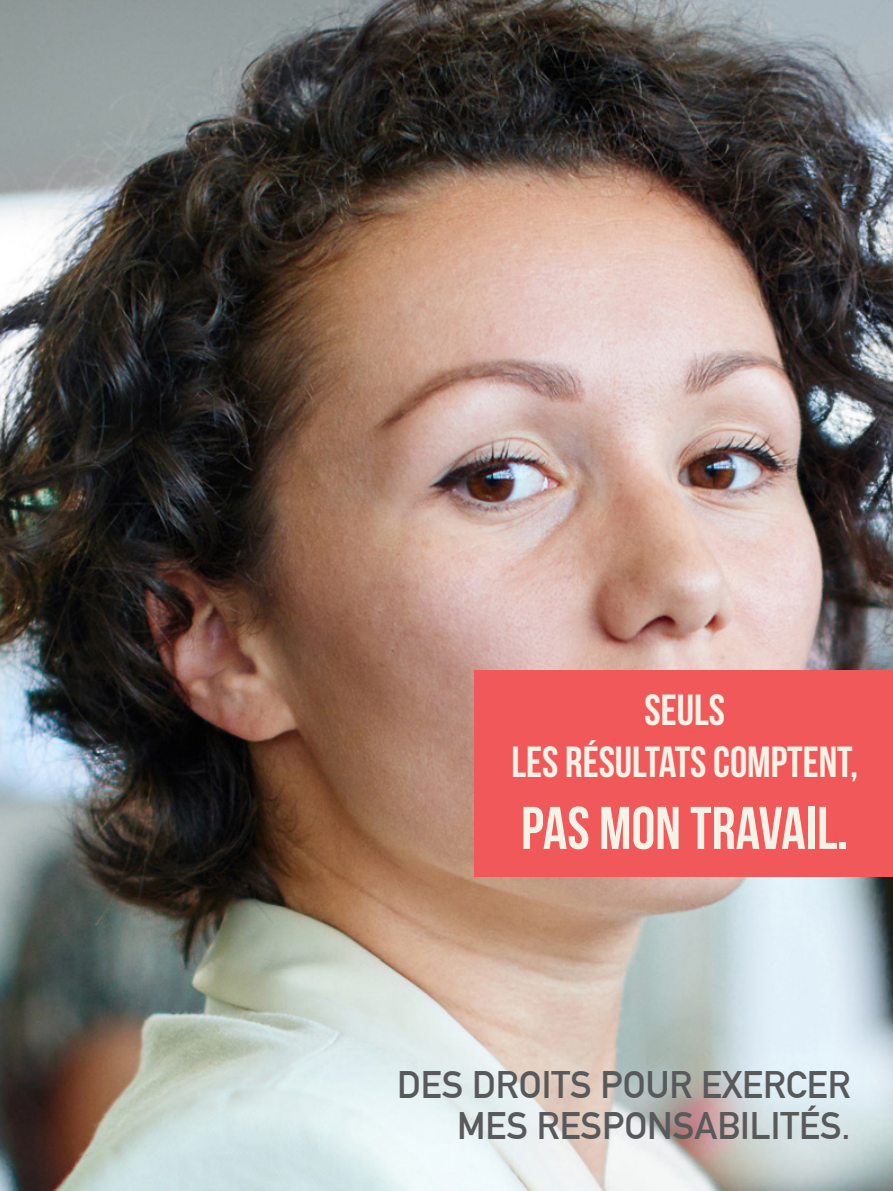
<style>
.page{position:relative;width:893px;height:1191px;background:#fff}
.page>*{position:absolute;margin:0;border:0;box-sizing:border-box;transform-origin:0 0}
.t1{font:60px "Bebas Neue";color:#f5f3e7}
.t2{font:43.5px/52.2px "Bebas Neue";color:#f5f3e7;text-align:center}
.t3{font:700 37.5px/40.7px "DIN Alternate";color:#58595b;text-align:right}
</style>
<div class="page">
<img style="left:0;top:0;width:893px;height:1191px">
<div style="left:474px;top:670px;width:419px;height:206px;background:#f15859"></div>
<p class="t2" style="left:511px;top:683px;width:348px">SEULS<br>LES RÉSULTATS COMPTENT,</p>
<h1 class="t1" style="left:521px;top:795px;width:329px">PAS MON TRAVAIL.</h1>
<p class="t3" style="left:397px;top:1062px;width:455px">DES DROITS POUR EXERCER<br>MES RESPONSABILITÉS.</p>
</div>
